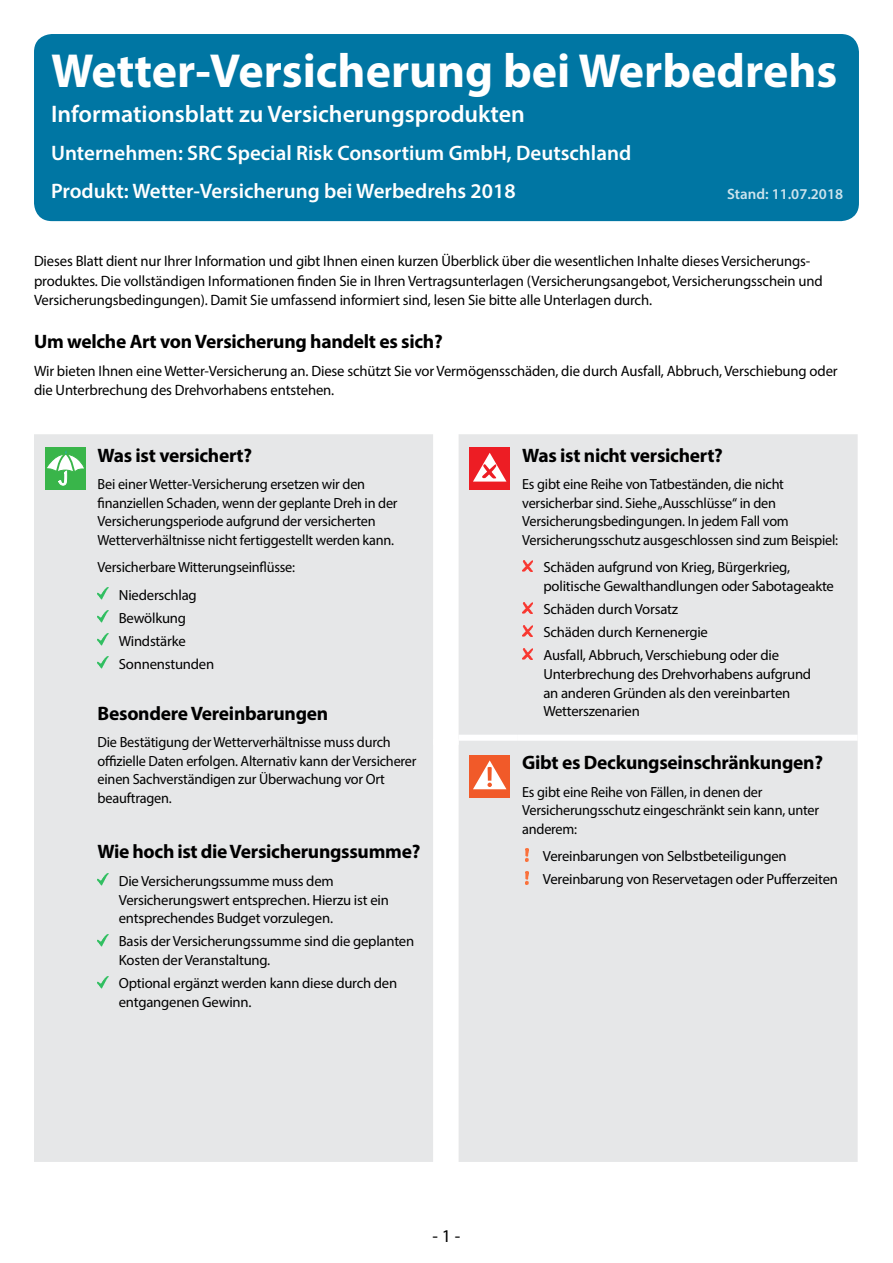
<style>
.page{position:relative;width:893px;height:1263px;background:#fff}
.page>*{position:absolute;margin:0;border:0;box-sizing:border-box;transform-origin:0 0}
.t1{font:700 48px "Myriad Pro";color:#fff}
.t2{font:600 24px "Myriad Pro";color:#fff}
.t3{font:600 21px/38px "Myriad Pro";color:#fff}
.t4{font:700 19.5px "Myriad Pro";letter-spacing:-.015em;color:#000}
.t5{font:18px "Myriad Pro";color:#000}
.t6{font:15px/19.5px "Myriad Pro";letter-spacing:-.01em;color:#000}
.t7{font:600 15px "Myriad Pro";color:#fff}
.t8{font:14.7px/18.8px "Myriad Pro";letter-spacing:-.015em;color:#000}
</style>
<div class="page">
<div style="left:34px;top:34px;width:825px;height:187px;background:#0076a3;border-radius:18px"></div>
<div style="left:34px;top:434px;width:824px;height:728px;background:#e6e7e8"></div>
<div style="left:459px;top:735px;width:59px;height:6px;background:#fff"></div>
<div style="left:518px;top:735px;width:340px;height:6px;background:#fff"></div>
<div style="left:433px;top:739px;width:26px;height:6px;background:#fff"></div>
<div style="left:45px;top:447px;width:41px;height:43px;background:#39b54a"></div>
<svg style="left:47px;top:450px;width:37px;height:35px"></svg>
<svg style="left:98px;top:588px;width:10px;height:12px"></svg>
<svg style="left:98px;top:611px;width:10px;height:12px"></svg>
<svg style="left:98px;top:634px;width:10px;height:12px"></svg>
<svg style="left:98px;top:657px;width:10px;height:12px"></svg>
<svg style="left:98px;top:874px;width:10px;height:12px"></svg>
<svg style="left:98px;top:934px;width:10px;height:12px"></svg>
<svg style="left:98px;top:976px;width:10px;height:12px"></svg>
<div style="left:469px;top:447px;width:41px;height:43px;background:#ed1d24"></div>
<svg style="left:473px;top:453px;width:33px;height:29px"></svg>
<svg style="left:522px;top:560px;width:11px;height:11px"></svg>
<svg style="left:522px;top:602px;width:11px;height:11px"></svg>
<svg style="left:522px;top:625px;width:11px;height:11px"></svg>
<svg style="left:522px;top:648px;width:11px;height:11px"></svg>
<div style="left:469px;top:755px;width:41px;height:42px;background:#f15a29"></div>
<svg style="left:473px;top:760px;width:33px;height:29px"></svg>
<svg style="left:525px;top:848px;width:4px;height:13px"></svg>
<svg style="left:525px;top:871px;width:4px;height:13px"></svg>
<h1 class="t1" style="left:51px;top:40px;width:788px">Wetter-Versicherung bei Werbedrehs</h1>
<h2 class="t2" style="left:51px;top:99px;width:475px">Informationsblatt zu Versicherungsprodukten</h2>
<h3 class="t3" style="left:51px;top:134px;width:582px">Unternehmen: SRC Special Risk Consortium GmbH, Deutschland<br>Produkt: Wetter-Versicherung bei Werbedrehs 2018</h3>
<p class="t7" style="left:727px;top:185px;width:117px">Stand: 11.07.2018</p>
<p class="t6" style="left:34px;top:251px;width:790px">Dieses Blatt dient nur Ihrer Information und gibt Ihnen einen kurzen Überblick über die wesentlichen Inhalte dieses Versicherungs&shy;produktes. Die vollständigen Informationen finden Sie in Ihren Vertragsunterlagen (Versicherungsangebot, Versicherungsschein und<br>Versicherungsbedingungen). Damit Sie umfassend informiert sind, lesen Sie bitte alle Unterlagen durch.</p>
<h3 class="t4" style="left:34px;top:329px;width:410px">Um welche Art von Versicherung handelt es sich?</h3>
<p class="t6" style="left:34px;top:361px;width:805px">Wir bieten Ihnen eine Wetter-Versicherung an. Diese schützt Sie vor Vermögensschäden, die durch Ausfall, Abbruch, Verschiebung oder die Unterbrechung des Drehvorhabens entstehen.</p>
<h3 class="t4" style="left:98px;top:442px;width:156px">Was ist versichert?</h3>
<p class="t8" style="left:98px;top:474px;width:301px">Bei einer Wetter-Versicherung ersetzen wir den finanziellen Schaden, wenn der geplante Dreh in der Versicherungsperiode aufgrund der versicherten Wetterverhältnisse nicht fertiggestellt werden kann.</p>
<p class="t8" style="left:119px;top:554px;width:178px;line-height:27.3px;text-indent:-21px">Versicherbare Witterungseinflüsse:<br>Niederschlag</p>
<p class="t8" style="left:119px;top:606px;width:97px;line-height:23px">Bewölkung<br>Windstärke<br>Sonnenstunden</p>
<h3 class="t4" style="left:98px;top:700px;width:232px">Besondere Vereinbarungen</h3>
<p class="t8" style="left:98px;top:732px;width:320px">Die Bestätigung der Wetterverhältnisse muss durch offizielle Daten erfolgen. Alternativ kann der Versicherer einen Sachverständigen zur Überwachung vor Ort beauftragen.</p>
<h3 class="t4" style="left:98px;top:839px;width:324px">Wie hoch ist die Versicherungssumme?</h3>
<p class="t8" style="left:119px;top:871px;width:271px">Die Versicherungssumme muss dem<br>Versicherungswert entsprechen. Hierzu ist ein entsprechendes Budget vorzulegen.</p>
<p class="t8" style="left:119px;top:932px;width:297px">Basis der Versicherungssumme sind die geplanten<br>Kosten der Veranstaltung.</p>
<p class="t8" style="left:119px;top:973px;width:280px">Optional ergänzt werden kann diese durch den entgangenen Gewinn.</p>
<h3 class="t4" style="left:522px;top:442px;width:202px">Was ist nicht versichert?</h3>
<p class="t8" style="left:522px;top:474px;width:317px">Es gibt eine Reihe von Tatbeständen, die nicht versicherbar sind. Siehe „Ausschlüsse“ in den Versicherungsbedingungen. In jedem Fall vom Versicherungsschutz ausgeschlossen sind zum Beispiel:</p>
<p class="t8" style="left:543px;top:558px;width:292px">Schäden aufgrund von Krieg, Bürgerkrieg, politische Gewalthandlungen oder Sabotageakte</p>
<p class="t8" style="left:543px;top:597px;width:237px;line-height:23px">Schäden durch Vorsatz<br>Schäden durch Kernenergie<br>Ausfall, Abbruch, Verschiebung oder die</p>
<p class="t8" style="left:543px;top:664px;width:269px">Unterbrechung des Drehvorhabens aufgrund an anderen Gründen als den vereinbarten<br>Wetterszenarien</p>
<h3 class="t4" style="left:522px;top:750px;width:302px">Gibt es Deckungseinschränkungen?</h3>
<p class="t8" style="left:522px;top:782px;width:299px">Es gibt eine Reihe von Fällen, in denen der<br>Versicherungsschutz eingeschränkt sein kann, unter anderem:</p>
<p class="t8" style="left:543px;top:845px;width:297px;line-height:23px">Vereinbarungen von Selbstbeteiligungen<br>Vereinbarung von Reservetagen oder Pufferzeiten</p>
<p class="t5" style="left:432px;top:1225px;width:28px">- 1 -</p>
</div>
